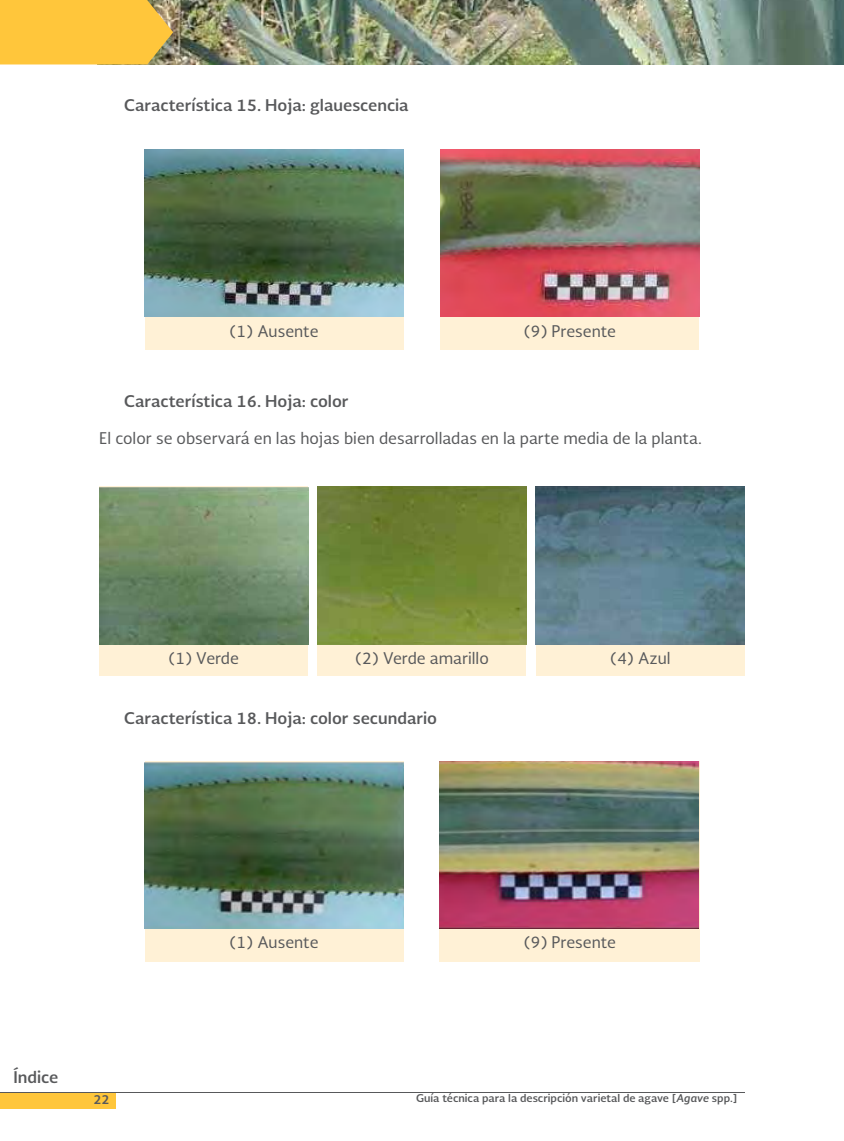
<style>
.page{position:relative;width:844px;height:1141px;background:#fff}
.page>*{position:absolute;margin:0;border:0;box-sizing:border-box;transform-origin:0 0}
.t1{font:15.75px "Soberana Sans";color:#58595b}
.t2{font:700 15.75px "Soberana Sans";color:#58595b}
.t3{font:700 12.25px "Soberana Sans";color:#58595b}
.t4{font:700 10.5px "Soberana Sans";color:#58595b}
.s1{font-style:italic}
</style>
<div class="page">
<div style="left:0;top:1092px;width:116px;height:16px;background:#ffc63b"></div>
<hr style="left:0;top:1092px;width:744px;height:1px;background:#58595b">
<img style="left:173px;top:0;width:670px;height:64px">
<svg style="left:0;top:0;width:173px;height:64px;background:#f7c13f"></svg>
<div style="left:145px;top:149px;width:258px;height:201px;background:#fff1d6"></div>
<div style="left:99px;top:486px;width:209px;height:190px;background:#fff1d6"></div>
<div style="left:145px;top:761px;width:258px;height:201px;background:#fff1d6"></div>
<div style="left:439px;top:761px;width:260px;height:201px;background:#fff1d6"></div>
<div style="left:317px;top:486px;width:209px;height:190px;background:#fff1d6"></div>
<div style="left:536px;top:486px;width:208px;height:190px;background:#fff1d6"></div>
<div style="left:440px;top:149px;width:259px;height:201px;background:#fff1d6"></div>
<img style="left:145px;top:149px;width:258px;height:167px">
<img style="left:440px;top:149px;width:259px;height:167px">
<img style="left:99px;top:487px;width:209px;height:158px">
<img style="left:317px;top:486px;width:209px;height:159px">
<img style="left:535px;top:486px;width:209px;height:159px">
<img style="left:145px;top:762px;width:258px;height:167px">
<img style="left:439px;top:761px;width:259px;height:168px">
<p class="t2" style="left:124px;top:95px;width:286px">Característica 15. Hoja: glauescencia</p>
<p class="t1" style="left:229px;top:321px;width:91px">(1) Ausente</p>
<p class="t1" style="left:523px;top:321px;width:94px">(9) Presente</p>
<p class="t2" style="left:124px;top:390px;width:226px">Característica 16. Hoja: color</p>
<p class="t1" style="left:99px;top:428px;width:604px">El color se observará en las hojas bien desarrolladas en la parte media de la planta.</p>
<p class="t1" style="left:168px;top:648px;width:72px">(1) Verde</p>
<p class="t1" style="left:355px;top:648px;width:135px">(2) Verde amarillo</p>
<p class="t1" style="left:610px;top:648px;width:62px">(4) Azul</p>
<p class="t2" style="left:124px;top:707px;width:314px">Característica 18. Hoja: color secundario</p>
<p class="t1" style="left:229px;top:932px;width:91px">(1) Ausente</p>
<p class="t1" style="left:523px;top:932px;width:94px">(9) Presente</p>
<p class="t2" style="left:14px;top:1067px;width:46px">Índice</p>
<p class="t3" style="left:93px;top:1091px;width:17px">22</p>
<p class="t4" style="left:416px;top:1091px;width:323px">Guía técnica para la descripción varietal de agave [<span class="s1">Agave</span> spp.]</p>
</div>
